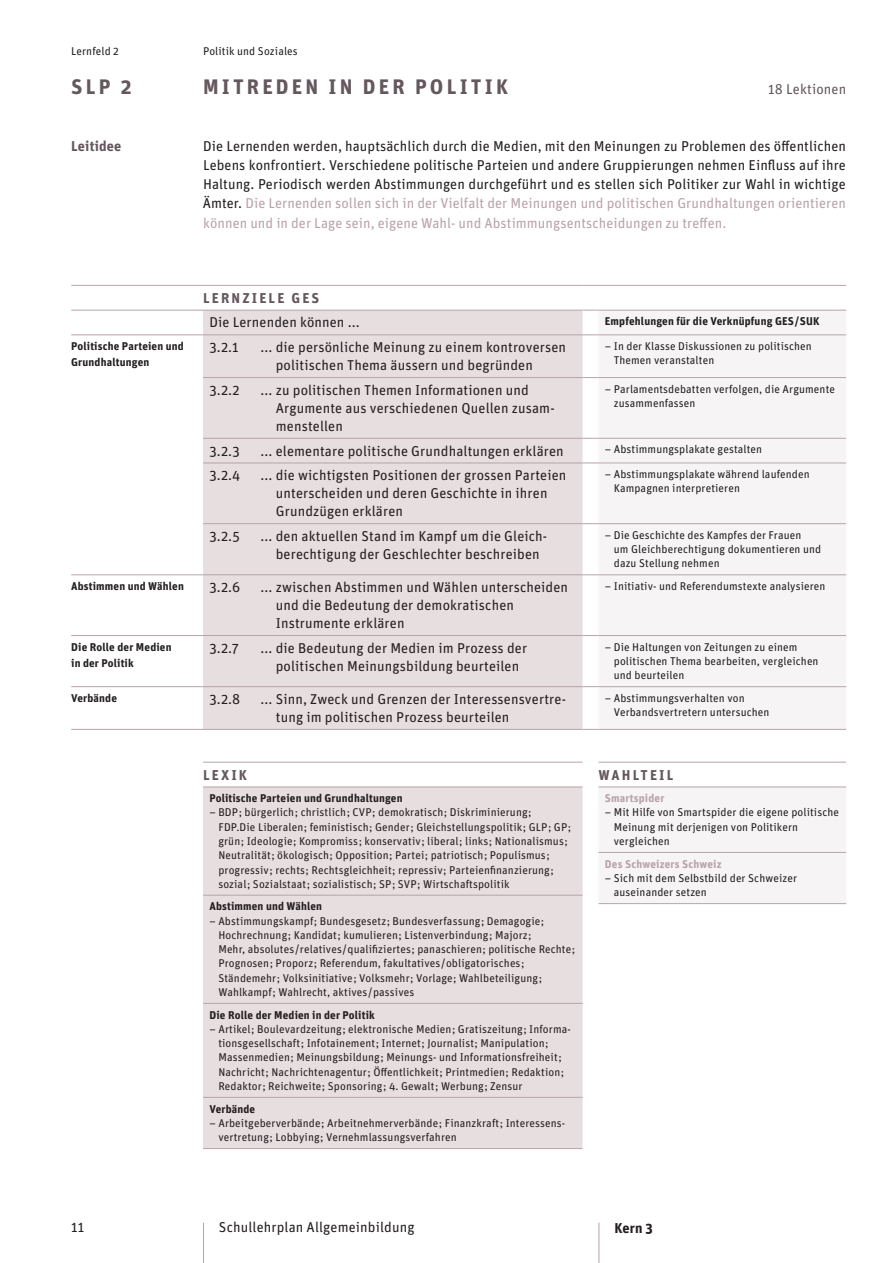
<style>
.page{position:relative;width:893px;height:1263px;background:#fff}
.page>*{position:absolute;margin:0;border:0;box-sizing:border-box;transform-origin:0 0}
.t1{font:700 21px "Unit";letter-spacing:.15em;color:#64585e}
.t2{font:14.25px/18px "Unit";letter-spacing:.01em;color:#231f20}
.t3{font:700 14.25px "Unit";letter-spacing:.15em;color:#64585e}
.t4{font:14.25px "Unit";letter-spacing:.01em;color:#64585e}
.t5{font:700 14.25px "Unit";color:#231f20}
.t6{font:11.25px/14.2px "Unit";letter-spacing:.01em;color:#231f20}
.t7{font:700 11.25px/15.9px "Unit";letter-spacing:.015em;color:#231f20}
.t8{font:700 11.25px "Unit";letter-spacing:.015em;color:#b9a3ab}
.s1{color:#b9a3ab}
</style>
<div class="page">
<hr style="left:203px;top:1222px;width:1px;height:41px;background:#b9a3ab">
<hr style="left:598px;top:1222px;width:1px;height:41px;background:#b9a3ab">
<div style="left:203px;top:311px;width:380px;height:418px;background:#e7dee0"></div>
<div style="left:598px;top:311px;width:248px;height:418px;background:#f6f4f4"></div>
<svg style="left:583px;top:377px;width:15px;height:1px"></svg>
<svg style="left:583px;top:438px;width:15px;height:1px"></svg>
<hr style="left:598px;top:438px;width:248px;height:1px;background:#b9a3ab">
<hr style="left:203px;top:463px;width:380px;height:1px;background:#b9a3ab">
<svg style="left:583px;top:463px;width:15px;height:1px"></svg>
<hr style="left:598px;top:463px;width:248px;height:1px;background:#b9a3ab">
<hr style="left:203px;top:523px;width:380px;height:1px;background:#b9a3ab">
<svg style="left:583px;top:523px;width:15px;height:1px"></svg>
<hr style="left:598px;top:523px;width:248px;height:1px;background:#b9a3ab">
<hr style="left:598px;top:377px;width:248px;height:1px;background:#b9a3ab">
<hr style="left:598px;top:335px;width:248px;height:1px;background:#b9a3ab">
<hr style="left:203px;top:335px;width:380px;height:1px;background:#b9a3ab">
<svg style="left:583px;top:335px;width:15px;height:1px"></svg>
<hr style="left:71px;top:335px;width:132px;height:1px;background:#b9a3ab">
<svg style="left:71px;top:285px;width:775px;height:26px"></svg>
<hr style="left:598px;top:310px;width:248px;height:1px;background:#b9a3ab">
<hr style="left:71px;top:310px;width:132px;height:1px;background:#b9a3ab">
<hr style="left:71px;top:574px;width:132px;height:1px;background:#b9a3ab">
<hr style="left:71px;top:635px;width:132px;height:1px;background:#b9a3ab">
<hr style="left:71px;top:686px;width:132px;height:1px;background:#b9a3ab">
<hr style="left:71px;top:729px;width:132px;height:1px;background:#b9a3ab">
<hr style="left:203px;top:574px;width:380px;height:1px;background:#b9a3ab">
<hr style="left:203px;top:635px;width:380px;height:1px;background:#b9a3ab">
<hr style="left:203px;top:686px;width:380px;height:1px;background:#b9a3ab">
<hr style="left:203px;top:729px;width:380px;height:1px;background:#b9a3ab">
<svg style="left:583px;top:574px;width:15px;height:1px"></svg>
<svg style="left:583px;top:635px;width:15px;height:1px"></svg>
<svg style="left:583px;top:686px;width:15px;height:1px"></svg>
<svg style="left:583px;top:729px;width:15px;height:1px"></svg>
<hr style="left:598px;top:574px;width:248px;height:1px;background:#b9a3ab">
<hr style="left:598px;top:635px;width:248px;height:1px;background:#b9a3ab">
<hr style="left:598px;top:686px;width:248px;height:1px;background:#b9a3ab">
<hr style="left:598px;top:729px;width:248px;height:1px;background:#b9a3ab">
<hr style="left:203px;top:377px;width:380px;height:1px;background:#b9a3ab">
<hr style="left:203px;top:438px;width:380px;height:1px;background:#b9a3ab">
<div style="left:203px;top:788px;width:380px;height:360px;background:#e7dee0"></div>
<hr style="left:203px;top:762px;width:380px;height:1px;background:#b9a3ab">
<hr style="left:203px;top:787px;width:380px;height:1px;background:#b9a3ab">
<hr style="left:203px;top:895px;width:380px;height:1px;background:#b9a3ab">
<hr style="left:203px;top:1003px;width:380px;height:1px;background:#b9a3ab">
<hr style="left:203px;top:1097px;width:380px;height:1px;background:#b9a3ab">
<hr style="left:203px;top:1148px;width:380px;height:1px;background:#b9a3ab">
<div style="left:599px;top:788px;width:247px;height:115px;background:#f6f4f4"></div>
<hr style="left:598px;top:787px;width:248px;height:1px;background:#b9a3ab">
<hr style="left:598px;top:852px;width:248px;height:1px;background:#b9a3ab">
<hr style="left:598px;top:762px;width:248px;height:1px;background:#b9a3ab">
<hr style="left:598px;top:903px;width:248px;height:1px;background:#b9a3ab">
<p class="t6" style="left:71px;top:44px;width:49px">Lernfeld 2</p>
<p class="t6" style="left:203px;top:44px;width:96px">Politik und Soziales</p>
<h1 class="t1" style="left:71px;top:73px;width:62px">SL P 2</h1>
<h1 class="t1" style="left:203px;top:73px;width:305px">M itreden in der Politik</h1>
<p class="t4" style="left:768px;top:80px;width:79px">18 Lektionen</p>
<p class="t3" style="left:71px;top:137px;width:52px">Leitidee</p>
<p class="t2" style="left:203px;top:136px;width:645px;line-height:19.2px;text-align:justify">Die Lernenden werden, hauptsächlich durch die Medien, mit den Meinungen zu Problemen des öffentlichen Lebens konfrontiert. Verschiedene politische Parteien und andere Gruppierungen nehmen Einfluss auf ihre Haltung. Periodisch werden Abstimmungen durchgeführt und es stellen sich Politiker zur Wahl in wichtige Ämter. <span class="s1">Die Lernenden sollen sich in der Vielfalt der Meinungen und politischen Grundhaltungen orientieren können und in der Lage sein, eigene Wahl- und Abstimmungsentscheidungen zu treffen.</span></p>
<p class="t3" style="left:203px;top:289px;width:99px">L ernziele GES</p>
<p class="t2" style="left:209px;top:313px;width:152px">Die Lernenden können ...</p>
<p class="t7" style="left:605px;top:313px;width:176px">Empfehlungen für die Verknüpfung GES</p>
<p class="t7" style="left:795px;top:313px;width:26px">/ SU K</p>
<p class="t7" style="left:71px;top:338px;width:114px">Politische Parteien und<br>Grundhaltungen</p>
<p class="t2" style="left:209px;top:338px;width:31px">3.2.1</p>
<p class="t2" style="left:276px;top:338px;width:292px;text-indent:-15px">... die persönliche Meinung zu einem kontroversen politischen Thema äussern und begründen</p>
<p class="t6" style="left:614px;top:339px;width:200px;text-indent:-9px">– In der Klasse Diskussionen zu politischen<br>Themen veranstalten</p>
<p class="t2" style="left:209px;top:381px;width:32px">3.2.2</p>
<p class="t2" style="left:276px;top:381px;width:280px;text-indent:-15px">... zu politischen Themen Informationen und<br>Argumente aus verschiedenen Quellen zusam&shy;menstellen</p>
<p class="t6" style="left:614px;top:382px;width:223px;text-indent:-9px">– Parlamentsdebatten verfolgen, die Argumente zusammenfassen</p>
<p class="t2" style="left:209px;top:441px;width:32px">3.2.3</p>
<p class="t2" style="left:260px;top:441px;width:305px">... elementare politische Grundhaltungen erklären</p>
<p class="t6" style="left:605px;top:442px;width:159px">– Abstimmungsplakate gestalten</p>
<p class="t2" style="left:209px;top:466px;width:32px">3.2.4</p>
<p class="t2" style="left:276px;top:466px;width:292px;text-indent:-15px">... die wichtigsten Positionen der grossen Parteien unterscheiden und deren Geschichte in ihren<br>Grundzügen erklären</p>
<p class="t6" style="left:614px;top:467px;width:197px;text-indent:-9px">– Abstimmungsplakate während laufenden<br>Kampagnen interpretieren</p>
<p class="t2" style="left:209px;top:527px;width:32px">3.2.5</p>
<p class="t2" style="left:276px;top:527px;width:271px;text-indent:-15px">... den aktuellen Stand im Kampf um die Gleich&shy;berechtigung der Geschlechter beschreiben</p>
<p class="t6" style="left:614px;top:528px;width:209px;text-indent:-9px">– Die Geschichte des Kampfes der Frauen<br>um Gleichberechtigung dokumentieren und dazu Stellung nehmen</p>
<p class="t7" style="left:71px;top:578px;width:114px">Abstimmen und Wählen</p>
<p class="t2" style="left:209px;top:578px;width:32px">3.2.6</p>
<p class="t2" style="left:276px;top:578px;width:294px;text-indent:-15px">... zwischen Abstimmen und Wählen unterscheiden und die Bedeutung der demokratischen<br>Instrumente erklären</p>
<p class="t6" style="left:605px;top:579px;width:222px">– Initiativ- und Referendumstexte analysieren</p>
<p class="t7" style="left:71px;top:639px;width:102px">Die Rolle der Medien in der Politik</p>
<p class="t2" style="left:209px;top:639px;width:31px">3.2.7</p>
<p class="t2" style="left:260px;top:639px;width:268px;text-align:center">... die Bedeutung der Medien im Prozess der politischen Meinungsbildung beurteilen</p>
<p class="t6" style="left:614px;top:639px;width:206px;text-indent:-9px">– Die Haltungen von Zeitungen zu einem politischen Thema bearbeiten, vergleichen und beurteilen</p>
<p class="t7" style="left:71px;top:690px;width:47px">Verbände</p>
<p class="t2" style="left:209px;top:690px;width:32px">3.2.8</p>
<p class="t2" style="left:276px;top:690px;width:292px;text-indent:-15px">... Sinn, Zweck und Grenzen der Interessensvertre&shy;tung im politischen Prozess beurteilen</p>
<p class="t6" style="left:614px;top:691px;width:157px;text-indent:-9px">– Abstimmungsverhalten von<br>Verbandsvertretern untersuchen</p>
<p class="t3" style="left:203px;top:766px;width:44px">L exik</p>
<p class="t7" style="left:209px;top:790px;width:195px">Politische Parteien und Grundhaltungen</p>
<p class="t6" style="left:218px;top:805px;width:354px;text-indent:-9px">– BDP; bürgerlich; christlich; CVP; demokratisch; Diskriminierung; FDP.Die Liberalen; feministisch; Gender; Gleichstellungspolitik; GLP; GP; grün; Ideologie; Kompromiss; konservativ; liberal; links; Nationalismus; Neutralität; ökologisch; Opposition; Partei; patriotisch; Populismus; progressiv; rechts; Rechtsgleichheit; repressiv; Parteienfinanzierung; sozial; Sozialstaat; sozialistisch; SP; SVP; Wirtschaftspolitik</p>
<p class="t7" style="left:209px;top:898px;width:114px">Abstimmen und Wählen</p>
<p class="t6" style="left:218px;top:913px;width:358px;text-indent:-9px">– Abstimmungskampf; Bundesgesetz; Bundesverfassung; Demagogie; Hochrechnung; Kandidat; kumulieren; Listenverbindung; Majorz;<br>Mehr, absolutes/relatives/qualifiziertes; panaschieren; politische Rechte; Prognosen; Proporz; Referendum, fakultatives/obligatorisches; Ständemehr; Volksinitiative; Volksmehr; Vorlage; Wahlbeteiligung; Wahlkampf; Wahlrecht, aktives/passives</p>
<p class="t7" style="left:209px;top:1006px;width:167px">Die Rolle der Medien in der Politik</p>
<p class="t6" style="left:218px;top:1022px;width:354px;text-indent:-9px">– Artikel; Boulevardzeitung; elektronische Medien; Gratiszeitung; Informa&shy;tionsgesellschaft; Infotainement; Internet; Journalist; Manipulation; Massenmedien; Meinungsbildung; Meinungs- und Informationsfreiheit; Nachricht; Nachrichtenagentur; Öffentlichkeit; Printmedien; Redaktion; Redaktor; Reichweite; Sponsoring; 4. Gewalt; Werbung; Zensur</p>
<p class="t7" style="left:209px;top:1100px;width:47px">Verbände</p>
<p class="t6" style="left:218px;top:1116px;width:348px;text-indent:-9px">– Arbeitgeberverbände; Arbeitnehmerverbände; Finanzkraft; Interessens&shy;vertretung; Lobbying; Vernehmlassungsverfahren</p>
<p class="t3" style="left:598px;top:766px;width:77px">Wahlteil</p>
<p class="t8" style="left:605px;top:791px;width:61px">Smartspider</p>
<p class="t6" style="left:614px;top:805px;width:227px;text-indent:-9px">– Mit Hilfe von Smartspider die eigene politische<br>Meinung mit derjenigen von Politikern vergleichen</p>
<p class="t8" style="left:605px;top:857px;width:118px">Des Schweizers Schweiz</p>
<p class="t6" style="left:614px;top:871px;width:185px;text-indent:-9px">– Sich mit dem Selbstbild der Schweizer auseinander setzen</p>
<p class="t2" style="left:71px;top:1218px;width:15px">11</p>
<p class="t2" style="left:219px;top:1218px;width:197px">Schullehrplan Allgemeinbildung</p>
<p class="t5" style="left:614px;top:1219px;width:40px">Kern 3</p>
</div>
